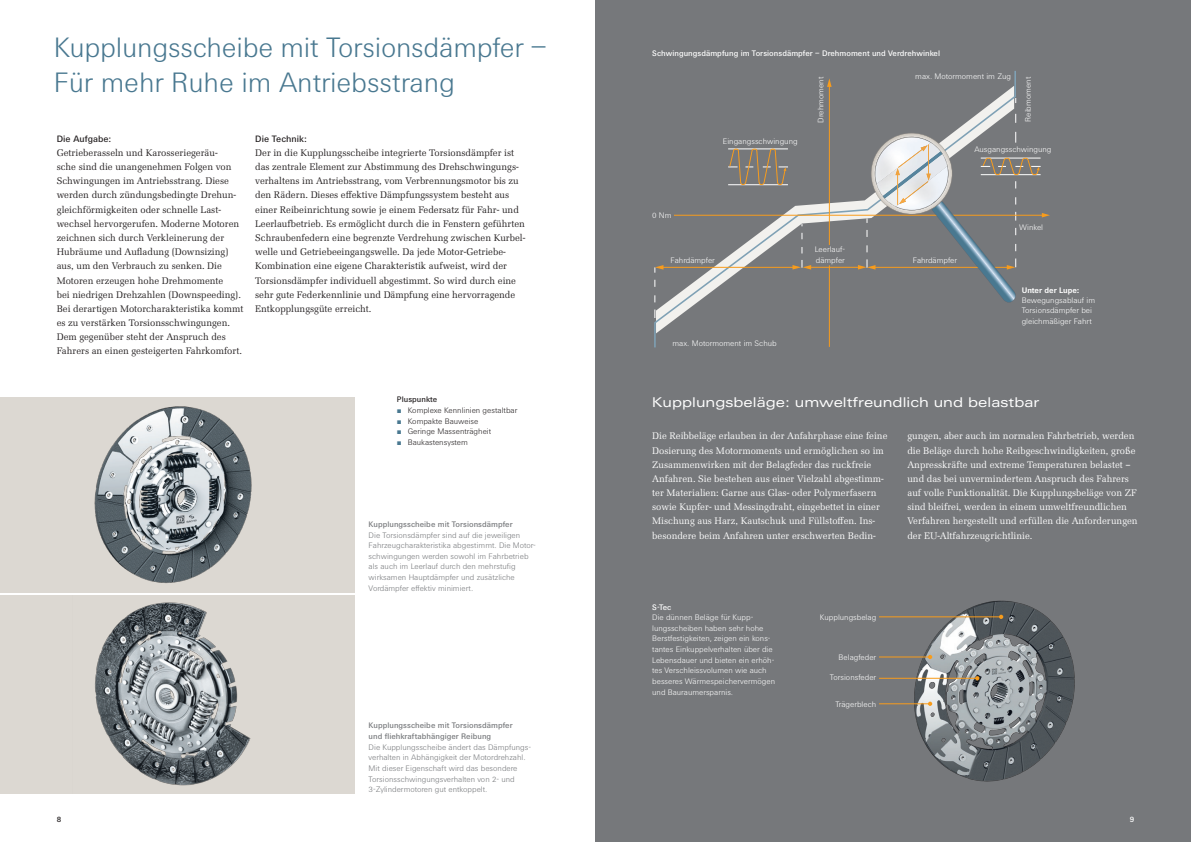
<style>
.page{position:relative;width:1191px;height:842px;background:#fff}
.page>*{position:absolute;margin:0;border:0;box-sizing:border-box;transform-origin:0 0}
.t1{font:300 28px/35.4px "ZF Sans";letter-spacing:-.01em;color:#497890}
.t2{font:14px "ZF Sans Expanded";color:#fff}
.t3{font:500 9.2px "ZF Sans";letter-spacing:.005em;color:#231f20}
.t4{font:9.1px/14.2px "ZF Serif";color:#231f20}
.t5{font:9.1px/14.2px "ZF Serif";color:#fff}
.t6{font:300 8px/10.6px "ZF Sans";color:#fff}
.t7{font:300 8px/10.6px "ZF Sans";color:#76787b}
.t8{font:500 8px/10.6px "ZF Sans";letter-spacing:.005em;color:#76787b}
.t9{font:300 8px "ZF Sans";color:#231f20}
.t10{font:500 8px "ZF Sans";letter-spacing:.005em;color:#fff}
.t11{font:700 8px "ZF Sans";color:#fff}
.t12{font:500 8px "ZF Sans";letter-spacing:.005em;color:#231f20}
.s1{font-family:"Times New Roman";font-weight:400;color:#497890}
</style>
<div class="page">
<div style="left:595px;top:0;width:596px;height:842px;background:#76787b"></div>
<div style="left:0;top:397px;width:354px;height:195px;background:#dcd8d2"></div>
<img style="left:94px;top:406px;width:158px;height:177px">
<div style="left:0;top:595px;width:354px;height:199px;background:#dcd8d2"></div>
<img style="left:95px;top:602px;width:156px;height:184px">
<svg style="left:654px;top:71px;width:362px;height:276px"></svg>
<hr style="left:674px;top:215px;width:369px;height:1px;background:#f89c1c">
<hr style="left:829px;top:85px;width:1px;height:160px;background:#f89c1c">
<hr style="left:829px;top:265px;width:1px;height:82px;background:#f89c1c">
<svg style="left:827px;top:78px;width:4px;height:9px"></svg>
<hr style="left:662px;top:267px;width:132px;height:1px;background:#f89c1c">
<svg style="left:654px;top:265px;width:9px;height:53px"></svg>
<hr style="left:809px;top:267px;width:50px;height:1px;background:#f89c1c">
<svg style="left:792px;top:224px;width:19px;height:46px"></svg>
<svg style="left:728px;top:140px;width:64px;height:53px"></svg>
<svg style="left:858px;top:98px;width:192px;height:204px"></svg>
<img style="left:874px;top:137px;width:74px;height:73px">
<img style="left:889px;top:600px;width:186px;height:182px">
<hr style="left:879px;top:678px;width:97px;height:1px;background:#f89c1c">
<svg style="left:975px;top:676px;width:4px;height:4px"></svg>
<hr style="left:879px;top:703px;width:50px;height:1px;background:#f89c1c">
<svg style="left:928px;top:702px;width:4px;height:4px"></svg>
<hr style="left:879px;top:657px;width:50px;height:1px;background:#f89c1c">
<svg style="left:928px;top:655px;width:4px;height:4px"></svg>
<hr style="left:879px;top:617px;width:122px;height:1px;background:#f89c1c">
<svg style="left:999px;top:615px;width:4px;height:4px"></svg>
<h1 class="t1" style="left:54px;top:30px;width:494px">Kupplungsscheibe mit Torsionsdämpfer –<br>Für mehr Ruhe im Antriebsstrang</h1>
<p class="t3" style="left:57px;top:133px;width:56px">Die Aufgabe:</p>
<p class="t4" style="left:57px;top:146px;width:188px">Getrieberasseln und Karosseriegeräu-<br>sche sind die unangenehmen Folgen von Schwingungen im Antriebsstrang. Diese werden durch zündungsbedingte Drehun&shy;gleichförmigkeiten oder schnelle Last&shy;wechsel hervorgerufen. Moderne Motoren zeichnen sich durch Verkleinerung der Hubräume und Aufladung (Downsizing) aus, um den Verbrauch zu senken. Die Motoren erzeugen hohe Drehmomente<br>bei niedrigen Drehzahlen (Downspeeding).<br>Bei derartigen Motorcharakteristika kommt es zu verstärken Torsionsschwingungen.<br>Dem gegenüber steht der Anspruch des Fahrers an einen gesteigerten Fahrkomfort.</p>
<p class="t3" style="left:255px;top:133px;width:53px">Die Technik:</p>
<p class="t4" style="left:255px;top:146px;width:271px">Der in die Kupplungsscheibe integrierte Torsionsdämpfer ist das zentrale Element zur Abstimmung des Drehschwingungs&shy;verhaltens im Antriebsstrang, vom Verbrennungsmotor bis zu den Rädern. Dieses effektive Dämpfungssystem besteht aus einer Reibeinrichtung sowie je einem Federsatz für Fahr- und Leerlaufbetrieb. Es ermöglicht durch die in Fenstern geführten Schraubenfedern eine begrenzte Verdrehung zwischen Kurbel&shy;welle und Getriebeeingangswelle. Da jede Motor-Getriebe-Kombination eine eigene Charakteristik aufweist, wird der Torsionsdämpfer individuell abgestimmt. So wird durch eine sehr gute Federkennlinie und Dämpfung eine hervorragende Entkopplungsgüte erreicht.</p>
<p class="t12" style="left:397px;top:395px;width:42px">Pluspunkte</p>
<p class="t9" style="left:397px;top:406px;width:122px"><span class="s1">■</span> Komplexe Kennlinien gestaltbar</p>
<p class="t9" style="left:397px;top:416px;width:83px"><span class="s1">■</span> Kompakte Bauweise</p>
<p class="t9" style="left:397px;top:427px;width:96px"><span class="s1">■</span> Geringe Massenträgheit</p>
<p class="t9" style="left:397px;top:438px;width:72px"><span class="s1">■</span> Baukastensystem</p>
<p class="t8" style="left:369px;top:519px;width:145px">Kupplungsscheibe mit Torsionsdämpfer</p>
<p class="t7" style="left:369px;top:530px;width:169px">Die Torsionsdämpfer sind auf die jeweiligen Fahrzeugcharakteristika abgestimmt. Die Motor&shy;schwingungen werden sowohl im Fahrbetrieb als auch im Leerlauf durch den mehrstufig wirksamen Hauptdämpfer und zusätzliche Vordämpfer effektiv minimiert.</p>
<p class="t8" style="left:369px;top:721px;width:145px">Kupplungsscheibe mit Torsionsdämpfer und fliehkraftabhängiger Reibung</p>
<p class="t7" style="left:369px;top:742px;width:164px">Die Kupplungsscheibe ändert das Dämpfungs&shy;verhalten in Abhängigkeit der Motordrehzahl.<br>Mit dieser Eigenschaft wird das besondere Torsionsschwingungsverhalten von 2- und 3-Zylindermotoren gut entkoppelt.</p>
<p class="t10" style="left:652px;top:49px;width:289px">Schwingungsdämpfung im Torsionsdämpfer – Drehmoment und Verdrehwinkel</p>
<p class="t6" style="left:723px;top:137px;width:76px">Eingangsschwingung</p>
<p class="t6" style="left:915px;top:71px;width:97px">max. Motormoment im Zug</p>
<p class="t6" style="left:815px;top:123px;width:47px;rotate:-90deg">Drehmoment</p>
<p class="t6" style="left:1022px;top:122px;width:46px;rotate:-90deg">Reibmoment</p>
<p class="t6" style="left:974px;top:144px;width:79px">Ausgangsschwingung</p>
<p class="t6" style="left:652px;top:210px;width:21px">0 Nm</p>
<p class="t6" style="left:670px;top:255px;width:46px">Fahrdämpfer</p>
<p class="t6" style="left:672px;top:338px;width:106px">max. Motormoment im Schub</p>
<p class="t6" style="left:814px;top:245px;width:32px;line-height:10.2px">Leerlauf&shy;dämpfer</p>
<p class="t6" style="left:912px;top:255px;width:46px">Fahrdämpfer</p>
<p class="t6" style="left:1019px;top:222px;width:25px">Winkel</p>
<p class="t11" style="left:1021px;top:285px;width:59px">Unter der Lupe:</p>
<p class="t6" style="left:1021px;top:295px;width:75px;line-height:10.2px">Bewegungsablauf im<br>Torsionsdämpfer bei gleichmäßiger Fahrt</p>
<h2 class="t2" style="left:652px;top:394px;width:389px">Kupplungsbeläge: umweltfreundlich und belastbar</h2>
<p class="t5" style="left:907px;top:429px;width:232px">gungen, aber auch im normalen Fahrbetrieb, werden die Beläge durch hohe Reibgeschwindigkeiten, große Anpresskräfte und extreme Temperaturen belastet – und das bei unvermindertem Anspruch des Fahrers auf volle Funktionalität. Die Kupplungsbeläge von ZF sind bleifrei, werden in einem umweltfreundlichen Verfahren hergestellt und erfüllen die Anforderungen der EU-Altfahrzeugrichtlinie.</p>
<p class="t5" style="left:652px;top:429px;width:237px">Die Reibbeläge erlauben in der Anfahrphase eine feine Dosierung des Motormoments und ermöglichen so im Zusammenwirken mit der Belagfeder das ruckfreie Anfahren. Sie bestehen aus einer Vielzahl abgestimm&shy;ter Materialien: Garne aus Glas- oder Polymerfasern sowie Kupfer- und Messingdraht, eingebettet in einer Mischung aus Harz, Kautschuk und Füllstoffen. Ins&shy;besondere beim Anfahren unter erschwerten Bedin-</p>
<p class="t10" style="left:652px;top:602px;width:21px">S-Tec</p>
<p class="t6" style="left:652px;top:612px;width:124px">Die dünnen Beläge für Kupp&shy;lungsscheiben haben sehr hohe<br>Berstfestigkeiten, zeigen ein kons&shy;tantes Einkuppelverhalten über die<br>Lebensdauer und bieten ein erhöh&shy;tes Verschleissvolumen wie auch besseres Wärmespeichervermögen und Bauraumersparnis.</p>
<p class="t6" style="left:820px;top:612px;width:58px">Kupplungsbelag</p>
<p class="t6" style="left:838px;top:652px;width:39px">Belagfeder</p>
<p class="t6" style="left:830px;top:672px;width:48px">Torsionsfeder</p>
<p class="t6" style="left:835px;top:699px;width:42px">Trägerblech</p>
<p class="t12" style="left:57px;top:815px;width:6px">8</p>
<p class="t10" style="left:1129px;top:815px;width:6px">9</p>
</div>
